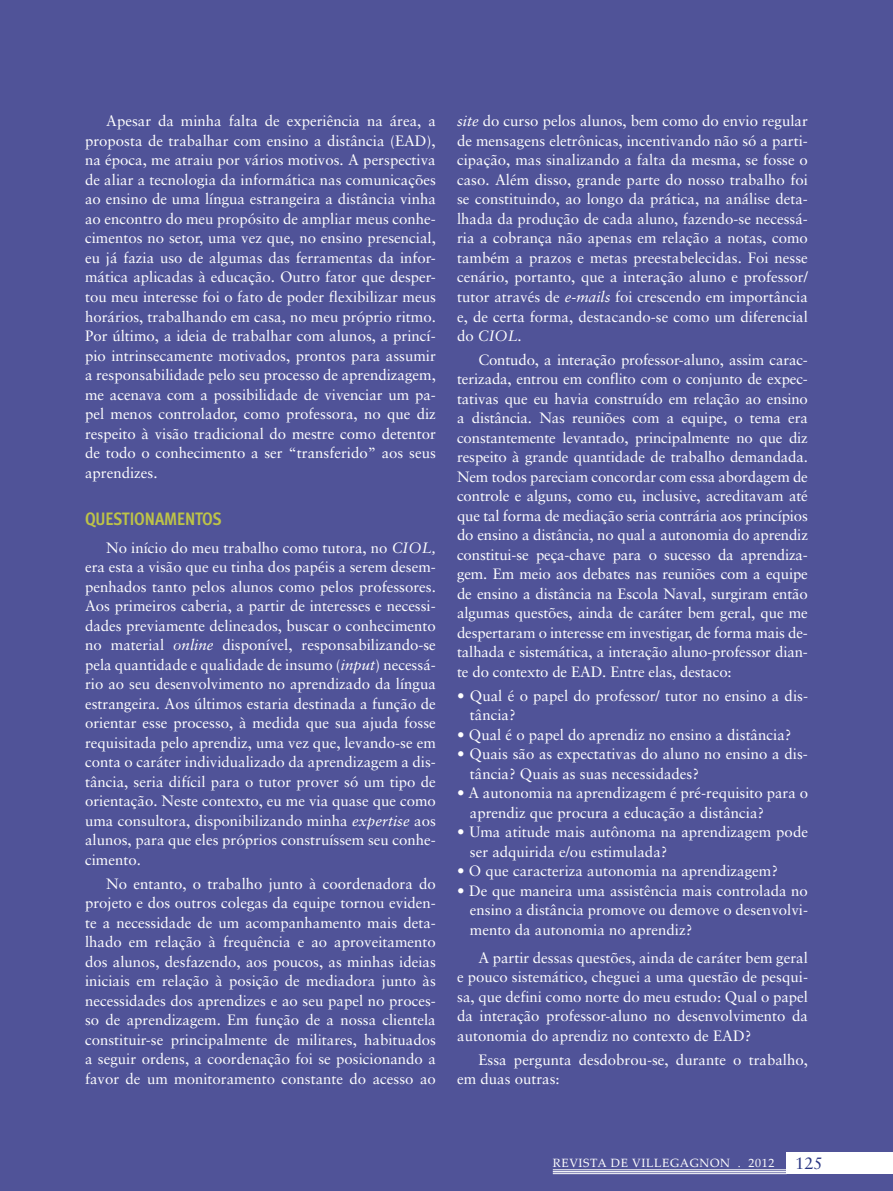
<style>
.page{position:relative;width:893px;height:1191px;background:#505398}
.page>*{position:absolute;margin:0;border:0;box-sizing:border-box;transform-origin:0 0}
.t1{font:700 18px "Meta Cond";letter-spacing:-.01em;color:#bdc348}
.t2{font:16.5px "Sabon";color:#283583}
.t3{font:15px/19.5px "Sabon";color:#fff;text-align:justify}
.t4{font:12px "Palatino Linotype";letter-spacing:.05em;color:#fff}
.s1{font-style:italic}
</style>
<div class="page">
<div style="left:787px;top:1152px;width:106px;height:22px;background:#fff"></div>
<hr style="left:553px;top:1169px;width:234px;height:1px;background:#fff">
<hr style="left:553px;top:1171px;width:234px;height:1px;background:#fff">
<hr style="left:553px;top:1173px;width:234px;height:1px;background:#fff">
<p class="t3" style="left:85px;top:111px;width:352px;text-indent:21px">Apesar da minha falta de experiência na área, a proposta de trabalhar com ensino a distância (EAD), na época, me atraiu por vários motivos. A perspectiva de aliar a tecnologia da informática nas comunicações ao ensino de uma língua estrangeira a distância vinha ao encontro do meu propósito de ampliar meus conhe&shy;cimentos no setor, uma vez que, no ensino presencial, eu já fazia uso de algumas das ferramentas da infor&shy;mática aplicadas à educação. Outro fator que desper&shy;tou meu interesse foi o fato de poder flexibilizar meus horários, trabalhando em casa, no meu próprio ritmo.<br>Por último, a ideia de trabalhar com alunos, a princí&shy;pio intrinsecamente motivados, prontos para assumir a responsabilidade pelo seu processo de aprendizagem, me acenava com a possibilidade de vivenciar um pa&shy;pel menos controlador, como professora, no que diz respeito à visão tradicional do mestre como detentor de todo o conhecimento a ser “transferido” aos seus aprendizes.</p>
<p class="t1" style="left:85px;top:508px;width:137px">QUESTIONAMENTOS</p>
<p class="t3" style="left:85px;top:537px;width:352px;text-indent:21px">No início do meu trabalho como tutora, no <span class="s1">CIOL, </span>era esta a visão que eu tinha dos papéis a serem desem&shy;penhados tanto pelos alunos como pelos professores.<br>Aos primeiros caberia, a partir de interesses e necessi&shy;dades previamente delineados, buscar o conhecimento no material <span class="s1">online</span> disponível, responsabilizando-se pela quantidade e qualidade de insumo (<span class="s1">input</span>) necessá&shy;rio ao seu desenvolvimento no aprendizado da língua estrangeira. Aos últimos estaria destinada a função de orientar esse processo, à medida que sua ajuda fosse requisitada pelo aprendiz, uma vez que, levando-se em conta o caráter individualizado da aprendizagem a dis&shy;tância, seria difícil para o tutor prover só um tipo de orientação. Neste contexto, eu me via quase que como uma consultora, disponibilizando minha <span class="s1">expertise</span> aos alunos, para que eles próprios construíssem seu conhe&shy;cimento.</p>
<p class="t3" style="left:85px;top:873px;width:352px;text-indent:21px">No entanto, o trabalho junto à coordenadora do projeto e dos outros colegas da equipe tornou eviden&shy;te a necessidade de um acompanhamento mais deta&shy;lhado em relação à frequência e ao aproveitamento dos alunos, desfazendo, aos poucos, as minhas ideias iniciais em relação à posição de mediadora junto às necessidades dos aprendizes e ao seu papel no proces&shy;so de aprendizagem. Em função de a nossa clientela constituir-se principalmente de militares, habituados a seguir ordens, a coordenação foi se posicionando a favor de um monitoramento constante do acesso ao</p>
<p class="t3" style="left:457px;top:111px;width:352px"><span class="s1">site</span> do curso pelos alunos, bem como do envio regular de mensagens eletrônicas, incentivando não só a parti&shy;cipação, mas sinalizando a falta da mesma, se fosse o caso. Além disso, grande parte do nosso trabalho foi se constituindo, ao longo da prática, na análise deta&shy;lhada da produção de cada aluno, fazendo-se necessá&shy;ria a cobrança não apenas em relação a notas, como também a prazos e metas preestabelecidas. Foi nesse cenário, portanto, que a interação aluno e professor/ tutor através de <span class="s1">e-mails</span> foi crescendo em importância e, de certa forma, destacando-se como um diferencial do <span class="s1">CIOL.</span></p>
<p class="t3" style="left:457px;top:350px;width:352px;text-indent:21px">Contudo, a interação professor-aluno, assim carac&shy;terizada, entrou em conflito com o conjunto de expec&shy;tativas que eu havia construído em relação ao ensino a distância. Nas reuniões com a equipe, o tema era constantemente levantado, principalmente no que diz respeito à grande quantidade de trabalho demandada.<br>Nem todos pareciam concordar com essa abordagem de controle e alguns, como eu, inclusive, acreditavam até que tal forma de mediação seria contrária aos princípios do ensino a distância, no qual a autonomia do aprendiz constitui-se peça-chave para o sucesso da aprendiza&shy;gem. Em meio aos debates nas reuniões com a equipe de ensino a distância na Escola Naval, surgiram então algumas questões, ainda de caráter bem geral, que me despertaram o interesse em investigar, de forma mais de&shy;talhada e sistemática, a interação aluno-professor dian&shy;te do contexto de EAD. Entre elas, destaco:</p>
<p class="t3" style="left:470px;top:685px;width:340px;text-indent:-13px">• Qual é o papel do professor/ tutor no ensino a dis&shy;tância?</p>
<p class="t3" style="left:457px;top:724px;width:336px">• Qual é o papel do aprendiz no ensino a distância?</p>
<p class="t3" style="left:470px;top:744px;width:340px;text-indent:-13px">• Quais são as expectativas do aluno no ensino a dis&shy;tância? Quais as suas necessidades?</p>
<p class="t3" style="left:470px;top:783px;width:340px;text-indent:-13px">• A autonomia na aprendizagem é pré-requisito para o aprendiz que procura a educação a distância?</p>
<p class="t3" style="left:470px;top:822px;width:340px;text-indent:-13px">• Uma atitude mais autônoma na aprendizagem pode ser adquirida e/ou estimulada?</p>
<p class="t3" style="left:457px;top:861px;width:322px">• O que caracteriza autonomia na aprendizagem?</p>
<p class="t3" style="left:470px;top:880px;width:340px;text-indent:-13px">• De que maneira uma assistência mais controlada no ensino a distância promove ou demove o desenvolvi&shy;mento da autonomia no aprendiz?</p>
<p class="t3" style="left:457px;top:947px;width:352px;text-indent:21px">A partir dessas questões, ainda de caráter bem geral e pouco sistemático, cheguei a uma questão de pesqui&shy;sa, que defini como norte do meu estudo: Qual o papel da interação professor-aluno no desenvolvimento da autonomia do aprendiz no contexto de EAD?</p>
<p class="t3" style="left:457px;top:1049px;width:352px;text-indent:21px">Essa pergunta desdobrou-se, durante o trabalho, em duas outras:</p>
<p class="t4" style="left:553px;top:1154px;width:223px">REVISTA DE VILLEGAGNON . 2012</p>
<p class="t2" style="left:795px;top:1153px;width:29px">125</p>
</div>
